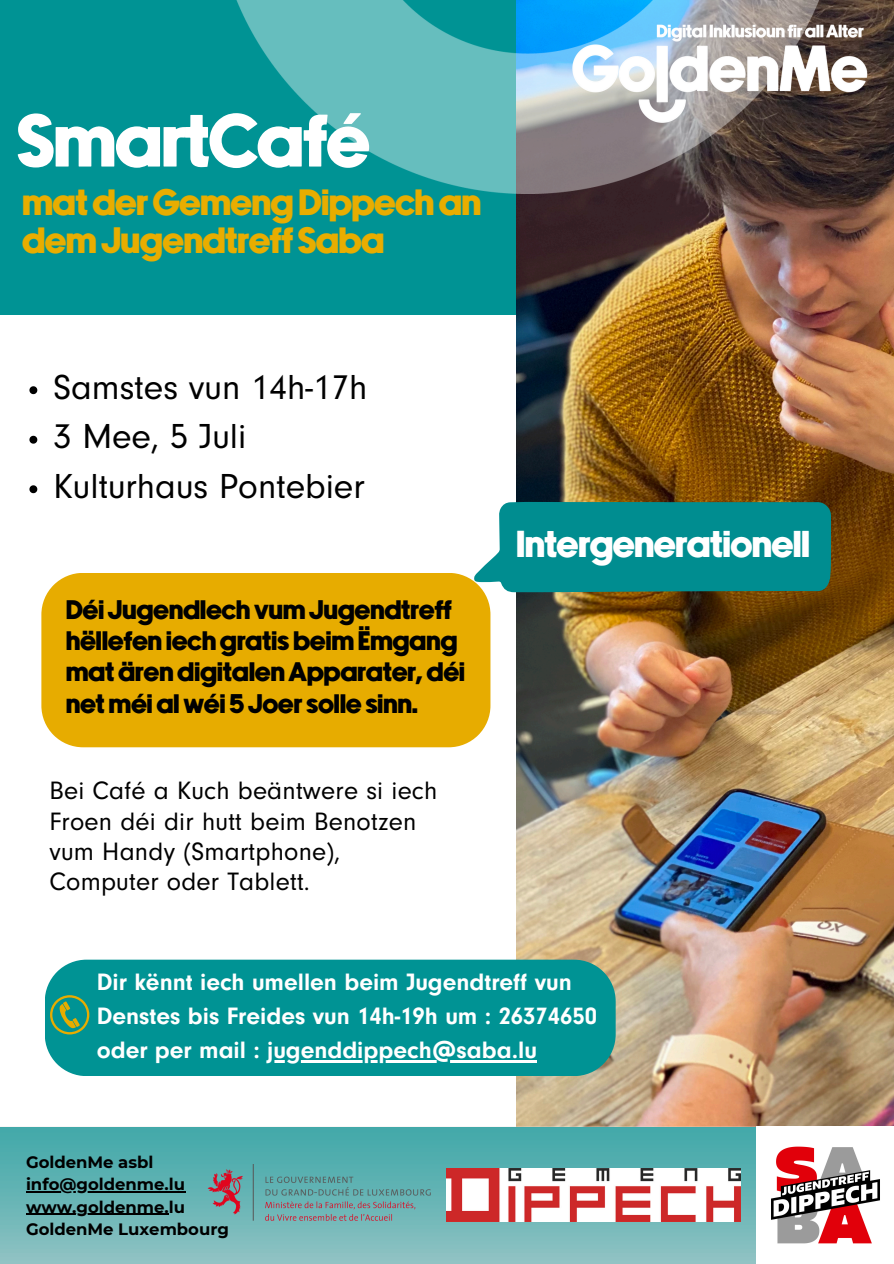
<style>
.page{position:relative;width:894px;height:1264px;background:#fff}
.page>*{position:absolute;margin:0;border:0;box-sizing:border-box;transform-origin:0 0}
.t1{font:74.4px "Newake";color:#fff}
.t2{font:37.5px "Newake";color:#fff}
.t3{font:36.6px/38.2px "Newake";color:#e8ad00}
.t4{font:36px "Neuzeit Gro";color:#000}
.t5{font:26.85px/31.2px "Newake";letter-spacing:.01em;color:#000}
.t6{font:26.1px/30.3px "Neuzeit Gro";letter-spacing:.01em;color:#000}
.t7{font:700 24.6px/33.8px "Neuzeit Gro";color:#fff}
.t8{font:700 16.5px "Montserrat";color:#000}
</style>
<div class="page">
<div style="left:0;top:0;width:893px;height:1263px;background:#009394"></div>
<div style="left:0;top:315px;width:893px;height:811px;background:#fff"></div>
<img style="left:516px;top:0;width:377px;height:1126px">
<div style="left:45px;top:959px;width:570px;height:117px;background:#009394"></div>
<img style="left:841px;top:24px;width:26px;height:98px">
<img style="left:0;top:1126px;width:756px;height:137px">
<hr style="left:26px;top:1191px;width:159px;height:1px;background:#000">
<hr style="left:26px;top:1213px;width:143px;height:1px;background:#000">
<img style="left:205px;top:1164px;width:232px;height:62px">
<img style="left:236px;top:0;width:605px;height:193px">
<svg style="left:50px;top:995px;width:39px;height:39px;background:#459a67"></svg>
<div style="left:41px;top:573px;width:449px;height:174px;background:#e7ac00"></div>
<svg style="left:474px;top:501px;width:356px;height:91px;background:#129394"></svg>
<img style="left:756px;top:1126px;width:137px;height:137px">
<img style="left:446px;top:1168px;width:294px;height:53px">
<svg style="left:29px;top:386px;width:8px;height:8px"></svg>
<svg style="left:29px;top:436px;width:8px;height:7px"></svg>
<svg style="left:29px;top:485px;width:8px;height:8px"></svg>
<hr style="left:267px;top:1060px;width:270px;height:2px;background:#fff">
<p class="t1" style="left:17px;top:109px;width:353px">SmartCafé</p>
<p class="t3" style="left:23px;top:185px;width:460px">matderGemengDippechan dem Jugendtreff Saba</p>
<p class="t4" style="left:53px;top:374px;width:315px">Samstes vun 14h-17h</p>
<p class="t4" style="left:53px;top:424px;width:194px">3 Mee, 5 Juli</p>
<p class="t4" style="left:53px;top:473px;width:313px">Kulturhaus Pontebier</p>
<h3 class="t5" style="left:66px;top:595px;width:400px">Déi Jugendlech vum Jugendtreff hëllefen iech gratis beim Ëmgang mat ären digitalenApparater, déi net méi al wéi 5 Joer solle sinn.</h3>
<p class="t6" style="left:49px;top:779px;width:389px">Bei Café a Kuch beäntwere si iech<br>Froen déi dir hutt beim Benotzen vum Handy (Smartphone),<br>Computer oder Tablett.</p>
<h2 class="t2" style="left:516px;top:528px;width:295px">Intergenerationell</h2>
<p class="t7" style="left:97px;top:969px;width:501px">Dir kënnt iech umellen beim Jugendtreff vun<br>Denstes bis Freides vun 14h-19h um : 26374650 oder per mail : jugenddippech@saba.lu</p>
<p class="t8" style="left:26px;top:1151px;width:129px">GoldenMe asbl</p>
<p class="t8" style="left:26px;top:1174px;width:160px">info@goldenme.lu</p>
<h1 class="t8" style="left:26px;top:1196px;width:160px">www.goldenme.lu</h1>
<h1 class="t8" style="left:26px;top:1219px;width:204px">GoldenMe Luxembourg</h1>
</div>
